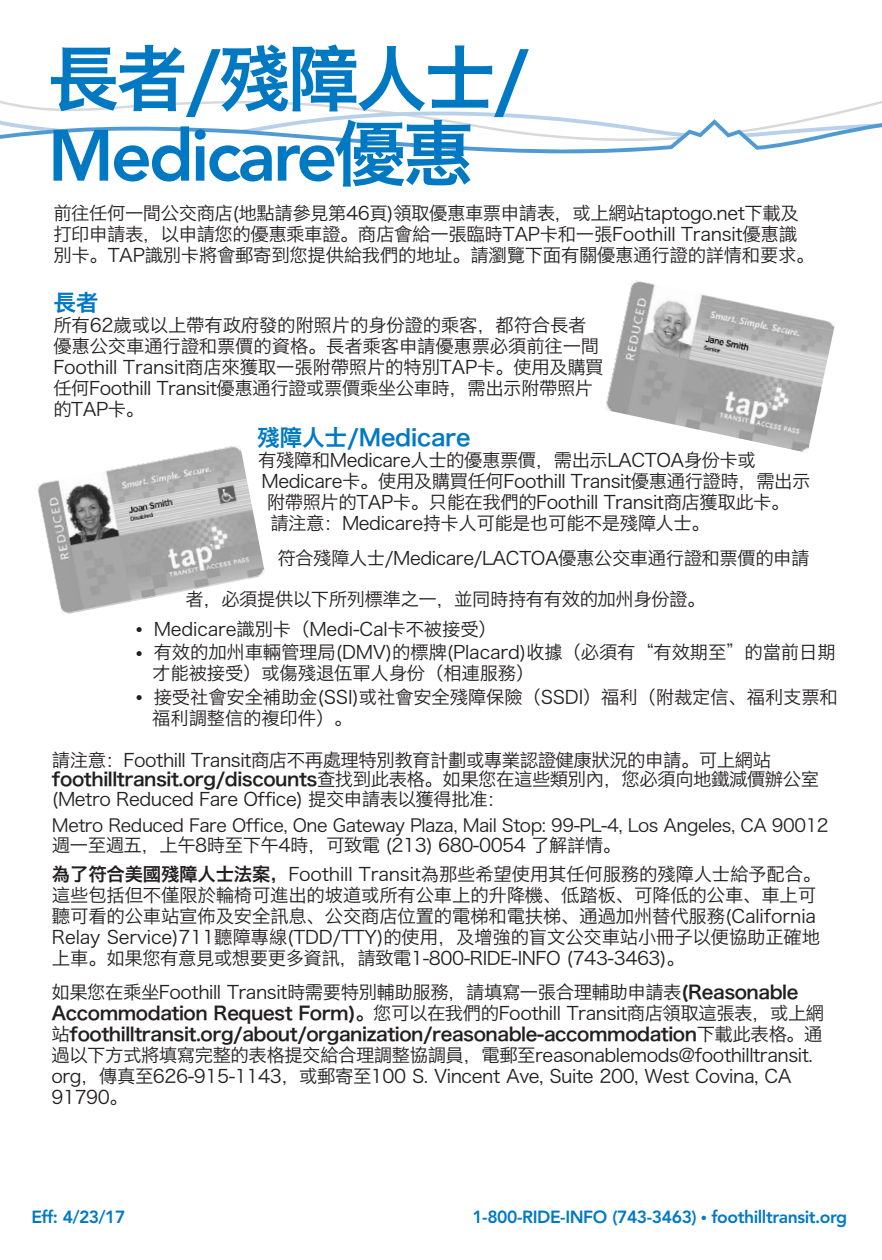
<style>
.page{position:relative;width:882px;height:1260px;background:#fff}
.page>*{position:absolute;margin:0;border:0;box-sizing:border-box;transform-origin:0 0}
.t1{font:800 71.75px "Avenir LT Pro";color:#0079c2}
.t2{font:71.75px "Hiragino Sans GB W6";letter-spacing:-.045em;color:#0079c2}
.t3{font:22.75px "Hiragino Sans GB W6";letter-spacing:-.01em;color:#0079c2}
.t4{font:18.38px/21px "Hiragino Sans GB W3";letter-spacing:-.025em;color:#231f20}
.t5{font:18.38px "Hiragino Sans GB W6";letter-spacing:-.025em;color:#231f20}
.t6{font:17.85px "Hiragino Sans GB W3";letter-spacing:-.025em;color:#231f20}
.t7{font:800 17.5px "Avenir LT Pro";letter-spacing:-.025em;color:#0079c2}
.s1{font-family:"Hiragino Sans GB W6";font-weight:400}
.s2{font-family:"Hiragino Sans GB W3"}
.s3{font-family:"Hiragino Sans GB W6"}
</style>
<div class="page">
<svg style="left:0;top:100px;width:882px;height:54px"></svg>
<img style="left:37px;top:446px;width:228px;height:168px">
<img style="left:606px;top:280px;width:229px;height:172px">
<h1 class="t2" style="left:48px;top:31px;width:484px">長者/殘障人士/</h1>
<h1 class="t1" style="left:48px;top:113px;width:428px">Medicare<span class="s1">優惠</span></h1>
<p class="t4" style="left:53px;top:202px;width:763px">前往任何一間公交商店(地點請參見第46頁)領取優惠車票申請表，或上網站taptogo.net下載及打印申請表，以申請您的優惠乘車證。商店會給一張臨時TAP卡和一張Foothill Transit優惠識別卡。TAP識別卡將會郵寄到您提供給我們的地址。請瀏覽下面有關優惠通行證的詳情和要求。</p>
<p class="t3" style="left:53px;top:288px;width:47px">長者</p>
<p class="t4" style="left:53px;top:315px;width:552px">所有62歲或以上帶有政府發的附照片的身份證的乘客，都符合長者優惠公交車通行證和票價的資格。長者乘客申請優惠票必須前往一間Foothill Transit商店來獲取一張附帶照片的特別TAP卡。使用及購買任何Foothill Transit優惠通行證或票價乘坐公車時，需出示附帶照片的TAP卡。</p>
<p class="t3" style="left:257px;top:423px;width:215px">殘障人士/Medicare</p>
<p class="t4" style="left:258px;top:449px;width:499px">有殘障和Medicare人士的優惠票價，需出示LACTOA身份卡或</p>
<p class="t4" style="left:262px;top:470px;width:550px">Medicare卡。使用及購買任何Foothill Transit優惠通行證時，需出示</p>
<p class="t4" style="left:267px;top:491px;width:524px">附帶照片的TAP卡。只能在我們的Foothill Transit商店獲取此卡。</p>
<p class="t4" style="left:270px;top:512px;width:441px">請注意：Medicare持卡人可能是也可能不是殘障人士。</p>
<p class="t4" style="left:277px;top:547px;width:534px">符合殘障人士/Medicare/LACTOA優惠公交車通行證和票價的申請</p>
<p class="t4" style="left:186px;top:588px;width:522px">者，必須提供以下所列標準之一，並同時持有有效的加州身份證。</p>
<p class="t4" style="left:137px;top:618px;width:362px">● Medicare識別卡（Medi-Cal卡不被接受）</p>
<p class="t4" style="left:152px;top:641px;width:685px;text-indent:-16px">● 有效的加州車輛管理局(DMV)的標牌(Placard)收據（必須有“有效期至”的當前日期才能被接受）或傷殘退伍軍人身份（相連服務）</p>
<p class="t4" style="left:152px;top:686px;width:687px;text-indent:-16px">● 接受社會安全補助金(SSI)或社會安全殘障保險（SSDI）福利（附裁定信、福利支票和福利調整信的複印件）。</p>
<p class="t4" style="left:52px;top:749px;width:721px">請注意：Foothill Transit商店不再處理特別教育計劃或專業認證健康狀況的申請。可上網站</p>
<p class="t5" style="left:52px;top:767px;width:769px">foothilltransit.org/discounts<span class="s2">查找到此表格。如果您在這些類別內，您必須向地鐵減價辦公室</span></p>
<p class="t4" style="left:52px;top:788px;width:455px">(Metro Reduced Fare Office) 提交申請表以獲得批准：</p>
<p class="t6" style="left:52px;top:815px;width:778px">Metro Reduced Fare Office, One Gateway Plaza, Mail Stop: 99-PL-4, Los Angeles, CA 90012</p>
<p class="t4" style="left:52px;top:830px;width:771px;line-height:29.8px">週一至週五，上午8時至下午4時，可致電 (213) 680-0054 了解詳情。<br><span class="s3">為了符合美國殘障人士法案，</span>Foothill Transit為那些希望使用其任何服務的殘障人士給予配合。</p>
<p class="t4" style="left:52px;top:885px;width:770px">這些包括但不僅限於輪椅可進出的坡道或所有公車上的升降機、低踏板、可降低的公車、車上可聽可看的公車站宣佈及安全訊息、公交商店位置的電梯和電扶梯、通過加州替代服務(California Relay Service)711聽障專線(TDD/TTY)的使用，及增強的盲文公交車站小冊子以便協助正確地上車。如果您有意見或想要更多資訊，請致電1-800-RIDE-INFO (743-3463)。</p>
<p class="t4" style="left:51px;top:981px;width:774px">如果您在乘坐Foothill Transit時需要特別輔助服務，請填寫一張合理輔助申請表<span class="s3">(Reasonable<br>Accommodation Request Form)。</span>您可以在我們的Foothill Transit商店領取這張表，或上網</p>
<p class="t5" style="left:51px;top:1022px;width:773px"><span class="s2">站</span>foothilltransit.org/about/organization/reasonable-accommodation<span class="s2">下載此表格。通</span></p>
<p class="t4" style="left:51px;top:1044px;width:763px">過以下方式將填寫完整的表格提交給合理調整協調員，電郵至reasonablemods@foothilltransit. org，傳真至626-915-1143，或郵寄至100 S. Vincent Ave, Suite 200, West Covina, CA<br>91790。</p>
<p class="t7" style="left:31px;top:1207px;width:96px">Eff: 4/23/17</p>
<p class="t7" style="left:472px;top:1207px;width:376px">1-800-RIDE-INFO (743-3463) ● foothilltransit.org</p>
</div>
